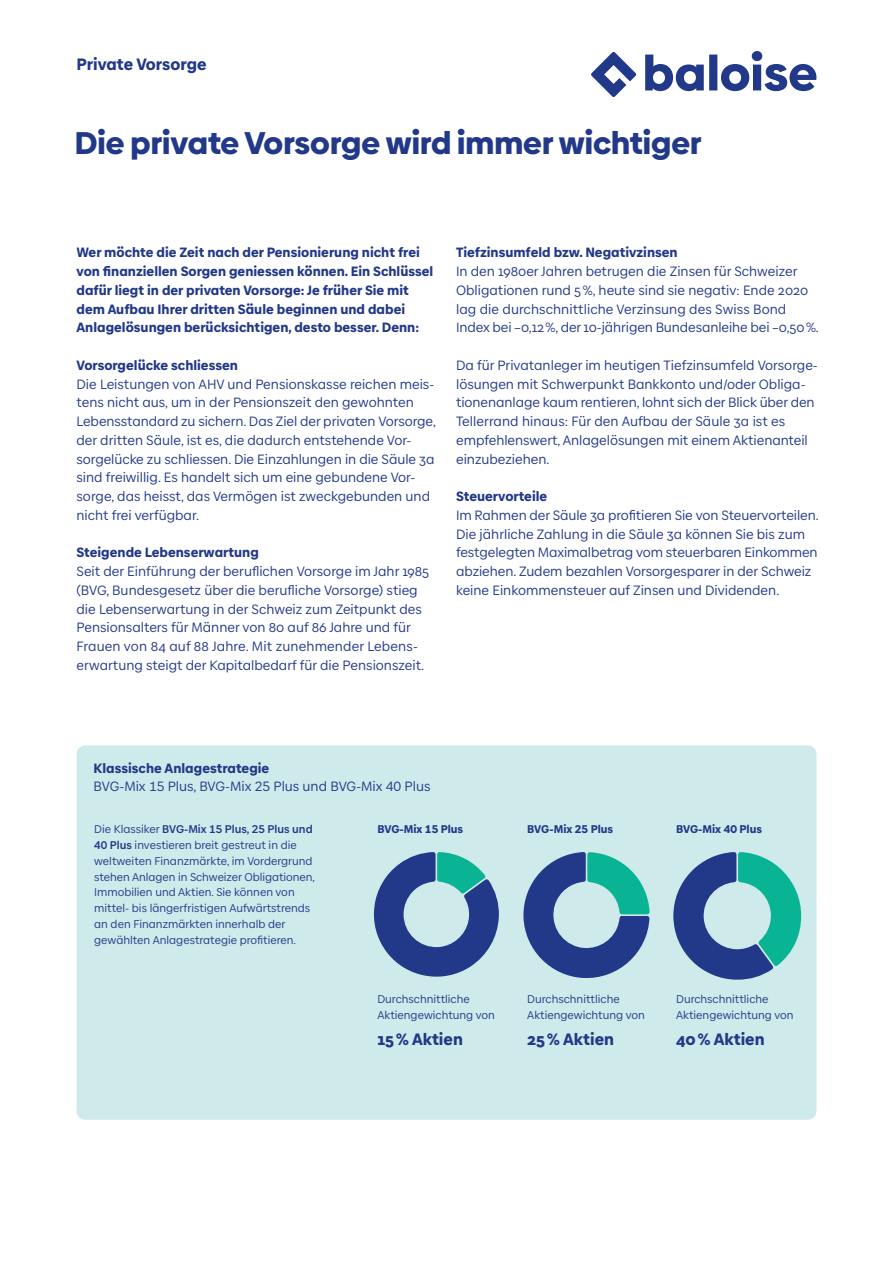
<style>
.page{position:relative;width:893px;height:1263px;background:#fff}
.page>*{position:absolute;margin:0;border:0;box-sizing:border-box;transform-origin:0 0}
.t1{font:900 31.5px "Baloise Create Headline";color:#223888}
.t2{font:900 16.5px "Baloise Create Text";color:#223888}
.t3{font:13.5px/18.8px "Baloise Create Text";color:#223888}
.t4{font:900 13.5px/18.8px "Baloise Create Text";color:#223888}
.t5{font:11.25px/15.8px "Baloise Create Text";color:#223888}
.t6{font:900 11.25px "Baloise Create Text";letter-spacing:-.005em;color:#223888}
.t7{font:700 11.25px "Baloise Create Text";color:#223888}
.s1{font-weight:400}
.s2{font-weight:700}
</style>
<div class="page">
<div style="left:77px;top:745px;width:739px;height:375px;background:#ceeaeb;border-radius:9px"></div>
<svg style="left:373px;top:852px;width:126px;height:125px"></svg>
<svg style="left:523px;top:852px;width:127px;height:126px"></svg>
<svg style="left:673px;top:852px;width:129px;height:128px"></svg>
<svg style="left:591px;top:51px;width:225px;height:46px"></svg>
<p class="t2" style="left:77px;top:52px;width:131px">Private Vorsorge</p>
<h1 class="t1" style="left:75px;top:118px;width:628px">Die private Vorsorge wird immer wichtiger</h1>
<p class="t4" style="left:77px;top:243px;width:358px">Wer möchte die Zeit nach der Pensionierung nicht frei von finanziellen Sorgen geniessen können. Ein Schlüssel dafür liegt in der privaten Vorsorge: Je früher Sie mit dem Aufbau Ihrer dritten Säule beginnen und dabei Anlagelösungen berücksichtigen, desto besser. Denn:</p>
<p class="t4" style="left:77px;top:355px;width:163px">Vorsorgelücke schliessen</p>
<p class="t3" style="left:77px;top:374px;width:361px">Die Leistungen von AHV und Pensionskasse reichen meis&shy;tens nicht aus, um in der Pensionszeit den gewohnten Lebensstandard zu sichern. Das Ziel der privaten Vorsorge, der dritten Säule, ist es, die dadurch entstehende Vor&shy;sorgelücke zu schliessen. Die Einzahlungen in die Säule 3a sind freiwillig. Es handelt sich um eine gebundene Vor&shy;sorge, das heisst, das Vermögen ist zweckgebunden und nicht frei verfügbar.</p>
<p class="t4" style="left:77px;top:543px;width:184px">Steigende Lebenserwartung</p>
<p class="t3" style="left:77px;top:562px;width:354px">Seit der Einführung der beruflichen Vorsorge im Jahr 1985 (BVG, Bundesgesetz über die berufliche Vorsorge) stieg die Lebenserwartung in der Schweiz zum Zeitpunkt des Pensionsalters für Männer von 80 auf 86 Jahre und für Frauen von 84 auf 88 Jahre. Mit zunehmender Lebens&shy;erwartung steigt der Kapitalbedarf für die Pensionszeit.</p>
<p class="t4" style="left:456px;top:243px;width:223px">Tiefzinsumfeld bzw. Negativzinsen</p>
<p class="t3" style="left:456px;top:262px;width:364px">In den 1980er Jahren betrugen die Zinsen für Schweizer Obligationen rund 5%, heute sind sie negativ: Ende 2020 lag die durchschnittliche Verzinsung des Swiss Bond Index bei –0,12%, der 10-jährigen Bundesanleihe bei –0,50%.</p>
<p class="t3" style="left:456px;top:356px;width:363px">Da für Privatanleger im heutigen Tiefzinsumfeld Vorsorge&shy;lösungen mit Schwerpunkt Bankkonto und/oder Obliga&shy;tionenanlage kaum rentieren, lohnt sich der Blick über den Tellerrand hinaus: Für den Aufbau der Säule 3a ist es empfehlenswert, Anlagelösungen mit einem Aktienanteil einzubeziehen.</p>
<p class="t4" style="left:456px;top:487px;width:93px">Steuervorteile</p>
<p class="t3" style="left:456px;top:506px;width:364px">Im Rahmen der Säule 3a profitieren Sie von Steuervorteilen.<br>Die jährliche Zahlung in die Säule 3a können Sie bis zum festgelegten Maximalbetrag vom steuerbaren Einkommen abziehen. Zudem bezahlen Vorsorgesparer in der Schweiz keine Einkommensteuer auf Zinsen und Dividenden.</p>
<p class="t4" style="left:94px;top:758px;width:177px">Klassische Anlagestrategie</p>
<p class="t3" style="left:94px;top:777px;width:338px">BVG-Mix 15 Plus, BVG-Mix 25 Plus und BVG-Mix 40 Plus</p>
<p class="t7" style="left:94px;top:822px;width:220px"><span class="s1">Die Klassiker</span> BVG-Mix 15 Plus, 25 Plus und</p>
<p class="t6" style="left:377px;top:821px;width:87px">BVG-Mix 15 Plus</p>
<p class="t6" style="left:527px;top:821px;width:87px">BVG-Mix 25 Plus</p>
<p class="t6" style="left:676px;top:821px;width:87px">BVG-Mix 40 Plus</p>
<p class="t5" style="left:94px;top:837px;width:222px"><span class="s2">40 Plus</span> investieren breit gestreut in die weltweiten Finanzmärkte, im Vordergrund stehen Anlagen in Schweizer Obligationen, Immobilien und Aktien. Sie können von mittel- bis längerfristigen Aufwärtstrends an den Finanzmärkten innerhalb der gewählten Anlagestrategie profitieren.</p>
<p class="t5" style="left:377px;top:991px;width:119px">Durchschnittliche<br>Aktiengewichtung von</p>
<p class="t2" style="left:377px;top:1027px;width:87px">15% Aktien</p>
<p class="t5" style="left:527px;top:991px;width:119px">Durchschnittliche<br>Aktiengewichtung von</p>
<p class="t2" style="left:527px;top:1027px;width:88px">25% Aktien</p>
<p class="t5" style="left:676px;top:991px;width:119px">Durchschnittliche<br>Aktiengewichtung von</p>
<p class="t2" style="left:676px;top:1027px;width:90px">40% Aktien</p>
</div>
